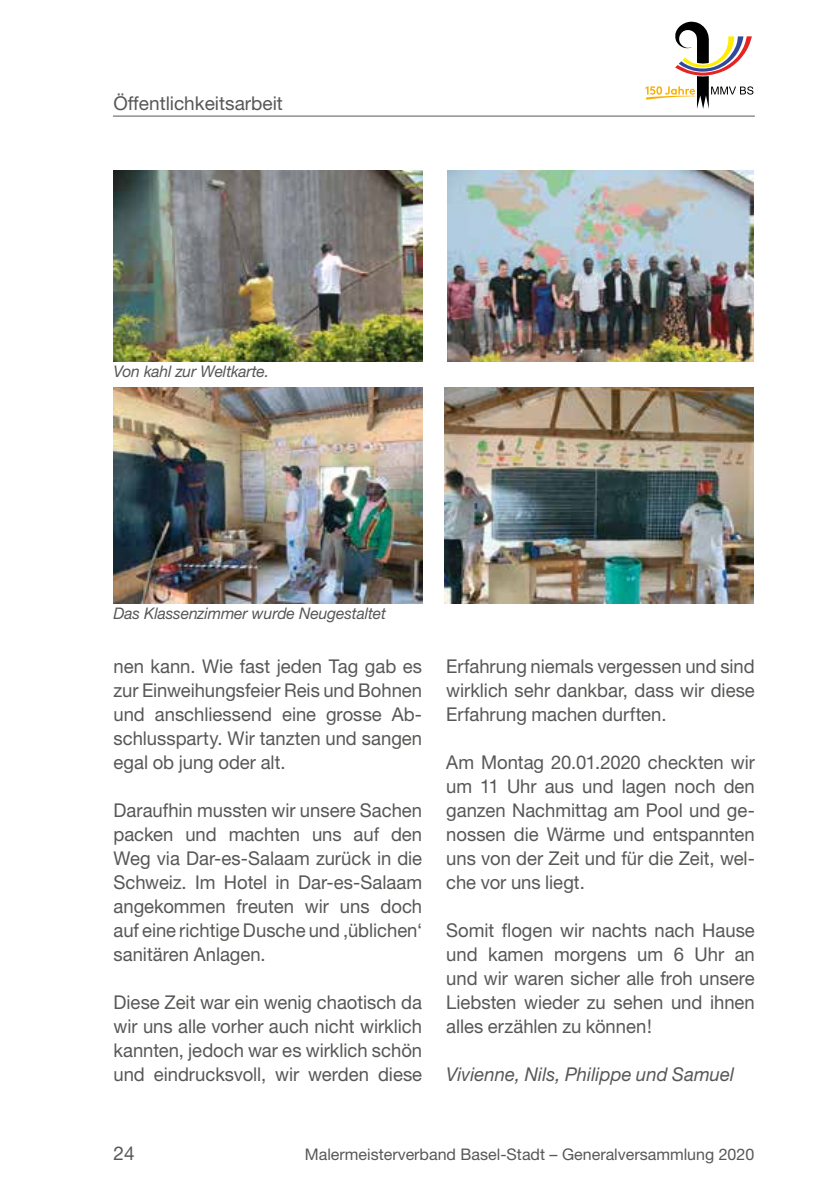
<style>
.page{position:relative;width:840px;height:1191px;background:#fff}
.page>*{position:absolute;margin:0;border:0;box-sizing:border-box;transform-origin:0 0}
.t1{font:19px/24px "Helvetica Neue";color:#575756;text-align:justify}
.t2{font:italic 19px "Helvetica Neue";letter-spacing:.005em;color:#575756}
.t3{font:16px "Helvetica Neue";color:#575756}
.t4{font:italic 16px "Helvetica Neue";letter-spacing:-.01em;color:#575756}
</style>
<div class="page">
<hr style="left:113px;top:116px;width:641px;height:1px;background:#575756">
<svg style="left:645px;top:22px;width:108px;height:87px"></svg>
<img style="left:113px;top:170px;width:309px;height:191px">
<img style="left:447px;top:170px;width:306px;height:191px">
<img style="left:444px;top:387px;width:309px;height:217px">
<img style="left:113px;top:387px;width:309px;height:217px">
<p class="t1" style="left:113px;top:91px;width:171px">Öffentlichkeitsarbeit</p>
<p class="t4" style="left:113px;top:361px;width:157px">Von kahl zur Weltkarte.</p>
<p class="t4" style="left:113px;top:604px;width:274px">Das Klassenzimmer wurde Neugestaltet</p>
<p class="t1" style="left:113px;top:654px;width:310px">nen kann. Wie fast jeden Tag gab es zur Einweihungsfeier Reis und Bohnen und anschliessend eine grosse Ab&shy;schlussparty. Wir tanzten und sangen egal ob jung oder alt.</p>
<p class="t1" style="left:113px;top:798px;width:310px">Daraufhin mussten wir unsere Sachen packen und machten uns auf den Weg via Dar-es-Salaam zurück in die Schweiz. Im Hotel in Dar-es-Salaam angekommen freuten wir uns doch auf eine richtige Dusche und ‚üblichen‘ sanitären Anlagen.</p>
<p class="t1" style="left:113px;top:990px;width:310px">Diese Zeit war ein wenig chaotisch da wir uns alle vorher auch nicht wirklich kannten, jedoch war es wirklich schön und eindrucksvoll, wir werden diese</p>
<p class="t1" style="left:446px;top:654px;width:310px">Erfahrung niemals vergessen und sind wirklich sehr dankbar, dass wir diese Erfahrung machen durften.</p>
<p class="t1" style="left:446px;top:750px;width:310px">Am Montag 20.01.2020 checkten wir um 11 Uhr aus und lagen noch den ganzen Nachmittag am Pool und ge&shy;nossen die Wärme und entspannten uns von der Zeit und für die Zeit, wel&shy;che vor uns liegt.</p>
<p class="t1" style="left:446px;top:918px;width:310px">Somit flogen wir nachts nach Hause und kamen morgens um 6 Uhr an und wir waren sicher alle froh unsere Liebsten wieder zu sehen und ihnen alles erzählen zu können!</p>
<p class="t2" style="left:446px;top:1063px;width:289px">Vivienne, Nils, Philippe und Samuel</p>
<p class="t1" style="left:113px;top:1141px;width:23px">24</p>
<p class="t3" style="left:305px;top:1144px;width:450px">Malermeisterverband Basel-Stadt – Generalversammlung 2020</p>
</div>
